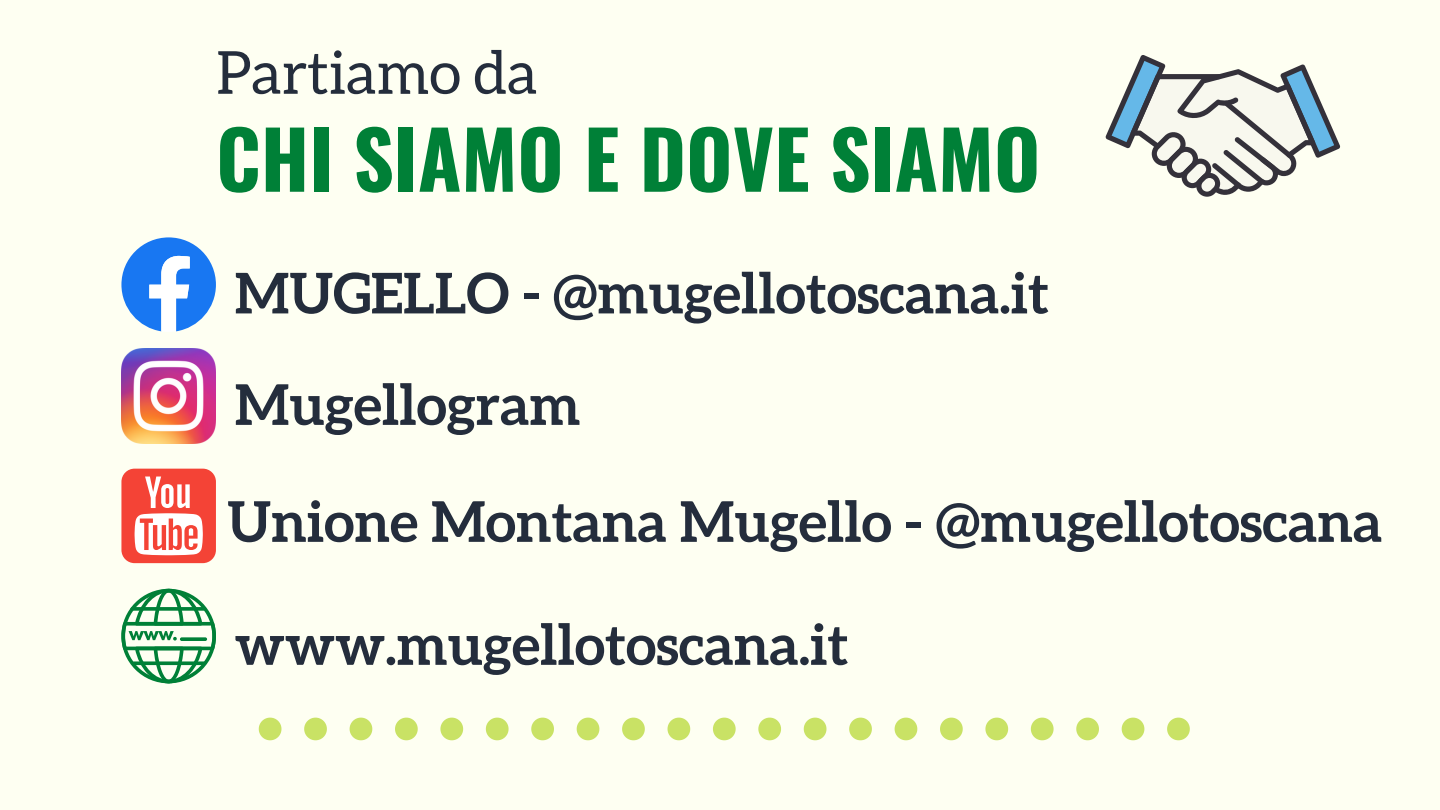
<style>
.page{position:relative;width:1440px;height:810px;background:#fefff2}
.page>*{position:absolute;margin:0;border:0;box-sizing:border-box;transform-origin:0 0}
.t1{font:700 79.2px "Oswald";color:#008037}
.t2{font:59.4px "Aleo";color:#242d3c}
.t3{font:700 56.1px "Aleo";color:#242d3c}
</style>
<div class="page">
<svg style="left:1106px;top:55px;width:234px;height:142px"></svg>
<svg style="left:259px;top:718px;width:22px;height:22px"></svg>
<svg style="left:304px;top:718px;width:23px;height:22px"></svg>
<svg style="left:350px;top:718px;width:22px;height:22px"></svg>
<svg style="left:395px;top:718px;width:23px;height:22px"></svg>
<svg style="left:440px;top:718px;width:23px;height:22px"></svg>
<svg style="left:486px;top:718px;width:23px;height:22px"></svg>
<svg style="left:531px;top:718px;width:23px;height:22px"></svg>
<svg style="left:577px;top:718px;width:22px;height:22px"></svg>
<svg style="left:622px;top:718px;width:23px;height:22px"></svg>
<svg style="left:668px;top:718px;width:22px;height:22px"></svg>
<svg style="left:713px;top:718px;width:23px;height:22px"></svg>
<svg style="left:758px;top:718px;width:23px;height:22px"></svg>
<svg style="left:804px;top:718px;width:22px;height:22px"></svg>
<svg style="left:849px;top:718px;width:23px;height:22px"></svg>
<svg style="left:895px;top:718px;width:22px;height:22px"></svg>
<svg style="left:940px;top:718px;width:23px;height:22px"></svg>
<svg style="left:985px;top:718px;width:23px;height:22px"></svg>
<svg style="left:1031px;top:718px;width:23px;height:22px"></svg>
<svg style="left:1076px;top:718px;width:23px;height:22px"></svg>
<svg style="left:1122px;top:718px;width:22px;height:22px"></svg>
<svg style="left:1167px;top:718px;width:23px;height:22px"></svg>
<svg style="left:121px;top:237px;width:95px;height:95px"></svg>
<img style="left:121px;top:349px;width:95px;height:94px">
<div style="left:121px;top:469px;width:95px;height:94px;background:#f44336;border-radius:13px"></div>
<svg style="left:135px;top:477px;width:68px;height:78px"></svg>
<svg style="left:121px;top:589px;width:95px;height:94px"></svg>
<p class="t2" style="left:216px;top:39px;width:323px">Partiamo da</p>
<p class="t1" style="left:216px;top:97px;width:826px">CHI SIAMO E DOVE SIAMO</p>
<p class="t3" style="left:235px;top:261px;width:816px">MUGELLO - @mugellotoscana.it</p>
<p class="t3" style="left:235px;top:372px;width:347px">Mugellogram</p>
<p class="t3" style="left:227px;top:489px;width:1156px">Unione Montana Mugello - @mugellotoscana</p>
<p class="t3" style="left:235px;top:612px;width:615px">www.mugellotoscana.it</p>
</div>
